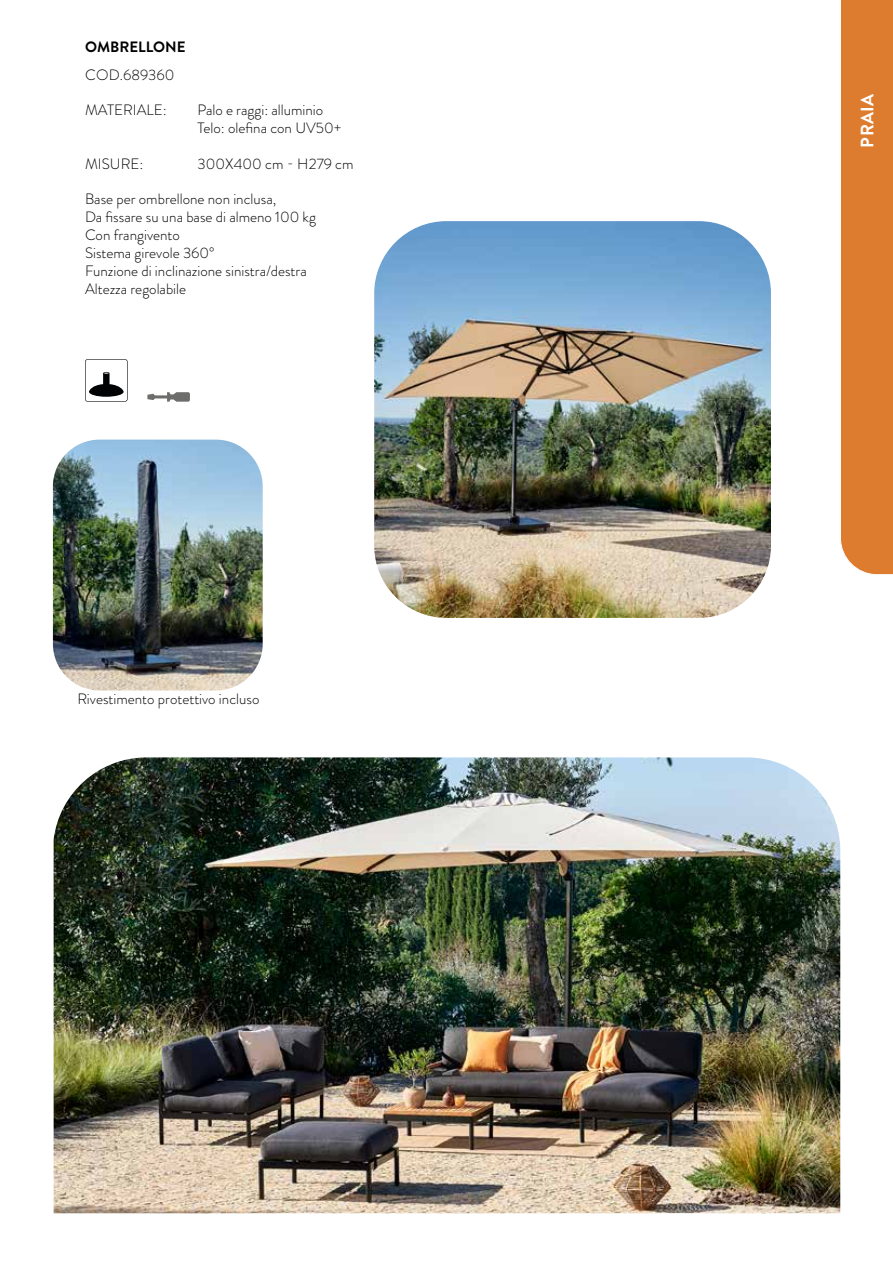
<style>
.page{position:relative;width:893px;height:1263px;background:#fff}
.page>*{position:absolute;margin:0;border:0;box-sizing:border-box;transform-origin:0 0}
.t1{font:700 18px "Brandon Grotesque";letter-spacing:.02em;color:#fff}
.t2{font:300 15px/18px "Brandon Grotesque";color:#000}
.t3{font:700 15px "Brandon Grotesque";color:#000}
</style>
<div class="page">
<div style="left:840px;top:0;width:53px;height:575px;background:#dd7c2f"></div>
<svg style="left:85px;top:359px;width:43px;height:43px"></svg>
<svg style="left:147px;top:392px;width:43px;height:10px"></svg>
<img style="left:374px;top:221px;width:397px;height:397px">
<img style="left:54px;top:757px;width:786px;height:456px">
<img style="left:53px;top:440px;width:210px;height:250px">
<p class="t3" style="left:85px;top:36px;width:102px">OMBRELLONE</p>
<p class="t2" style="left:85px;top:65px;width:91px">COD.689360</p>
<p class="t2" style="left:85px;top:100px;width:83px">MATERIALE:</p>
<p class="t2" style="left:198px;top:100px;width:145px">Palo e raggi: alluminio<br>Telo: olefina con UV50+</p>
<p class="t2" style="left:85px;top:154px;width:60px">MISURE:</p>
<p class="t2" style="left:198px;top:154px;width:158px">300X400 cm - H279 cm</p>
<p class="t2" style="left:85px;top:189px;width:232px">Base per ombrellone non inclusa,<br>Da fissare su una base di almeno 100 kg<br>Con frangivento<br>Sistema girevole 360°<br>Funzione di inclinazione sinistra/destra<br>Altezza regolabile</p>
<p class="t2" style="left:77px;top:690px;width:183px">Rivestimento protettivo incluso</p>
<p class="t1" style="left:855px;top:147px;width:55px;rotate:-90deg">PRAIA</p>
</div>
